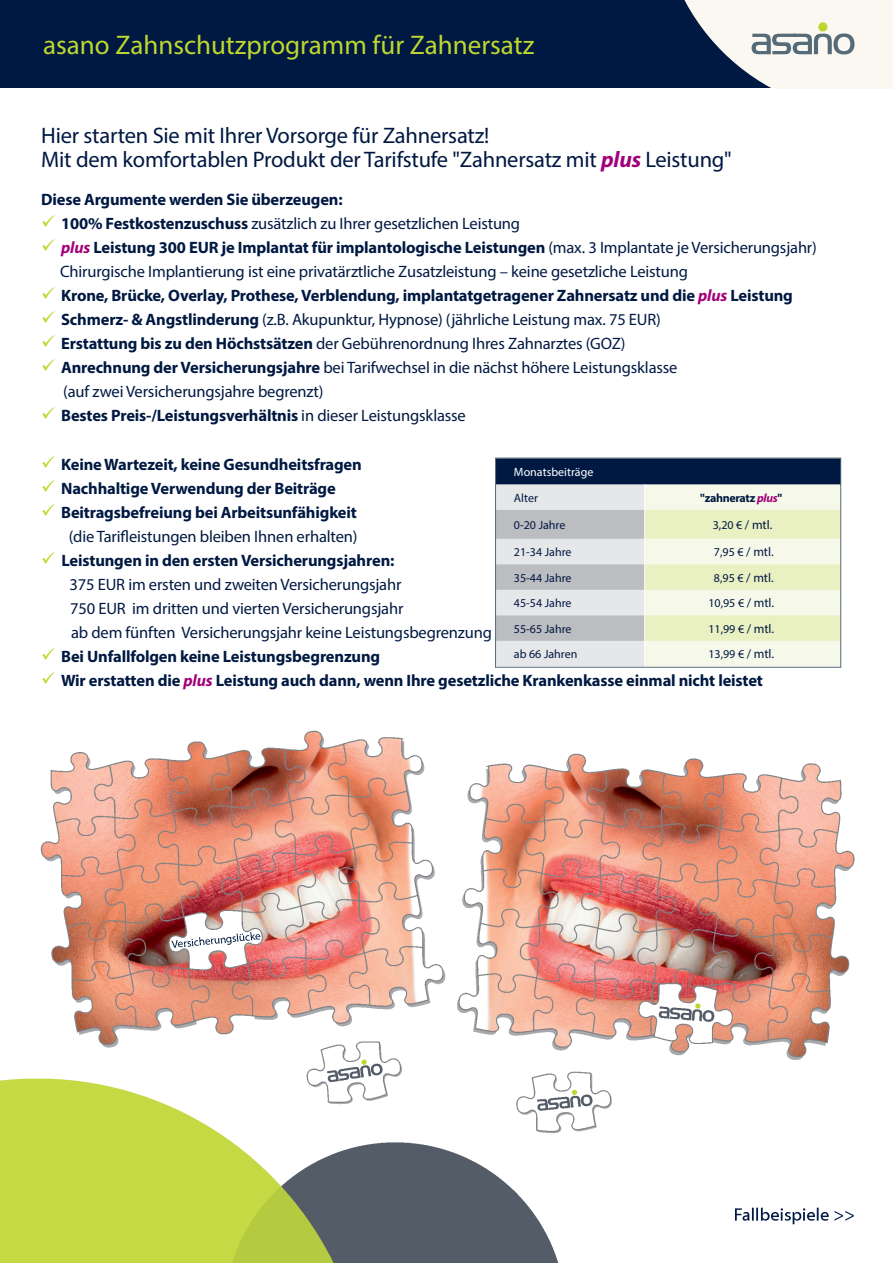
<style>
.page{position:relative;width:893px;height:1263px;background:#fff}
.page>*{position:absolute;margin:0;border:0;box-sizing:border-box;transform-origin:0 0}
.t1{font:27px "Myriad Pro";color:#bed630}
.t2{font:22.5px "Myriad Pro";letter-spacing:-.01em;color:#001942}
.t3{font:16.5px "Myriad Pro";letter-spacing:-.01em;color:#001942}
.t4{font:700 16.5px "Myriad Pro";letter-spacing:-.01em;color:#001942}
.t5{font:12px "Myriad Pro";color:#001942}
.t6{font:700 12px "Myriad Pro";letter-spacing:-.025em;color:#001942}
.t7{font:12px "Myriad Pro";color:#fff}
.s1{font-weight:700;font-style:italic;color:#a20078}
.s2{color:#bed630}
.s3{font-weight:700}
.s4{font-style:italic;color:#a20078}
.s5{font-weight:400}
.s6{font-size:12.75px}
</style>
<div class="page">
<div style="left:0;top:0;width:893px;height:88px;background:#001942"></div>
<svg style="left:684px;top:0;width:209px;height:89px"></svg>
<div style="left:818px;top:22px;width:9px;height:10px;background:#bed630;border-radius:50%"></div>
<div style="left:496px;top:459px;width:344px;height:25px;background:#001942"></div>
<svg style="left:497px;top:484px;width:342px;height:182px;background:#e3e6d7"></svg>
<div style="left:495px;top:458px;width:346px;height:210px;border:1px solid #556c78"></div>
<img style="left:0;top:730px;width:855px;height:533px">
<h1 class="t1" style="left:43px;top:29px;width:493px">asano Zahnschutzprogramm für Zahnersatz</h1>
<p class="t2" style="left:41px;top:122px;width:450px">Hier starten Sie mit Ihrer Vorsorge für Zahnersatz!</p>
<p class="t2" style="left:41px;top:146px;width:692px">Mit dem komfortablen Produkt der Tarifstufe "Zahnersatz mit <span class="s1">plus</span> Leistung"</p>
<p class="t4" style="left:41px;top:189px;width:303px">Diese Argumente werden Sie überzeugen:</p>
<p class="t3" style="left:41px;top:213px;width:481px"><span class="s2">✓</span> <span class="s3">100% Festkostenzuschuss</span> zusätzlich zu Ihrer gesetzlichen Leistung</p>
<p class="t4" style="left:41px;top:237px;width:777px"><span class="s2">✓</span> <span class="s4">plus</span> Leistung 300 EUR je Implantat für implantologische Leistungen <span class="s5">(max. 3 Implantate je Versicherungsjahr)</span></p>
<p class="t3" style="left:60px;top:261px;width:629px">Chirurgische Implantierung ist eine privatärztliche Zusatzleistung – keine gesetzliche Leistung</p>
<p class="t4" style="left:41px;top:285px;width:753px"><span class="s2">✓</span> Krone, Brücke, Overlay, Prothese, Verblendung, implantatgetragener Zahnersatz und die <span class="s4">plus</span> Leistung</p>
<p class="t3" style="left:41px;top:309px;width:621px"><span class="s2">✓</span> <span class="s3">Schmerz- &amp; Angstlinderung</span> (z.B. Akupunktur, Hypnose) (jährliche Leistung max. 75 EUR)</p>
<p class="t3" style="left:41px;top:333px;width:586px"><span class="s2">✓</span> <span class="s3">Erstattung bis zu den Höchstsätzen</span> der Gebührenordnung Ihres Zahnarztes (GOZ)</p>
<p class="t3" style="left:41px;top:357px;width:638px"><span class="s2">✓</span> <span class="s3">Anrechnung der Versicherungsjahre</span> bei Tarifwechsel in die nächst höhere Leistungsklasse</p>
<p class="t3" style="left:63px;top:381px;width:262px">(auf zwei Versicherungsjahre begrenzt)</p>
<p class="t4" style="left:41px;top:405px;width:426px"><span class="s2">✓</span> Bestes Preis-/Leistungsverhältnis <span class="s5">in dieser Leistungsklasse</span></p>
<p class="t4" style="left:41px;top:453px;width:322px"><span class="s2">✓</span> Keine Wartezeit, keine Gesundheitsfragen</p>
<p class="t4" style="left:41px;top:477px;width:296px"><span class="s2">✓</span> Nachhaltige Verwendung der Beiträge</p>
<p class="t4" style="left:41px;top:501px;width:317px"><span class="s2">✓</span> Beitragsbefreiung bei Arbeitsunfähigkeit</p>
<p class="t3" style="left:69px;top:526px;width:290px">(die Tarifleistungen bleiben Ihnen erhalten)</p>
<p class="t4" style="left:41px;top:549px;width:355px"><span class="s2">✓</span> Leistungen in den ersten Versicherungsjahren:</p>
<p class="t3" style="left:70px;top:574px;width:333px">375 EUR im ersten und zweiten Versicherungsjahr</p>
<p class="t3" style="left:70px;top:598px;width:335px">750 EUR im dritten und vierten Versicherungsjahr</p>
<p class="t3" style="left:71px;top:622px;width:422px">ab dem fünften Versicherungsjahr keine Leistungsbegrenzung</p>
<p class="t4" style="left:41px;top:645px;width:341px"><span class="s2">✓</span> Bei Unfallfolgen keine Leistungsbegrenzung</p>
<p class="t4" style="left:41px;top:669px;width:723px"><span class="s2">✓</span> Wir erstatten die <span class="s4">plus</span> Leistung auch dann, wenn Ihre gesetzliche Krankenkasse einmal nicht leistet</p>
<p class="t7" style="left:514px;top:465px;width:81px">Monatsbeiträge</p>
<p class="t5" style="left:514px;top:490px;width:25px">Alter</p>
<p class="t6" style="left:700px;top:490px;width:83px">"zahneratz <span class="s4">plus</span>"</p>
<p class="t5" style="left:514px;top:517px;width:53px">0-20 Jahre</p>
<p class="t5" style="left:713px;top:518px;width:61px">3,20 € <span class="s6">/ mtl.</span></p>
<p class="t5" style="left:514px;top:545px;width:59px">21-34 Jahre</p>
<p class="t5" style="left:714px;top:545px;width:61px">7,95 € <span class="s6">/ mtl.</span></p>
<p class="t5" style="left:514px;top:570px;width:59px">35-44 Jahre</p>
<p class="t5" style="left:714px;top:570px;width:61px">8,95 € <span class="s6">/ mtl.</span></p>
<p class="t5" style="left:514px;top:596px;width:59px">45-54 Jahre</p>
<p class="t5" style="left:708px;top:596px;width:67px">10,95 € <span class="s6">/ mtl.</span></p>
<p class="t5" style="left:514px;top:621px;width:59px">55-65 Jahre</p>
<p class="t5" style="left:708px;top:621px;width:67px">11,99 € <span class="s6">/ mtl.</span></p>
<p class="t5" style="left:514px;top:647px;width:65px">ab 66 Jahren</p>
<p class="t5" style="left:708px;top:647px;width:67px">13,99 € <span class="s6">/ mtl.</span></p>
</div>
